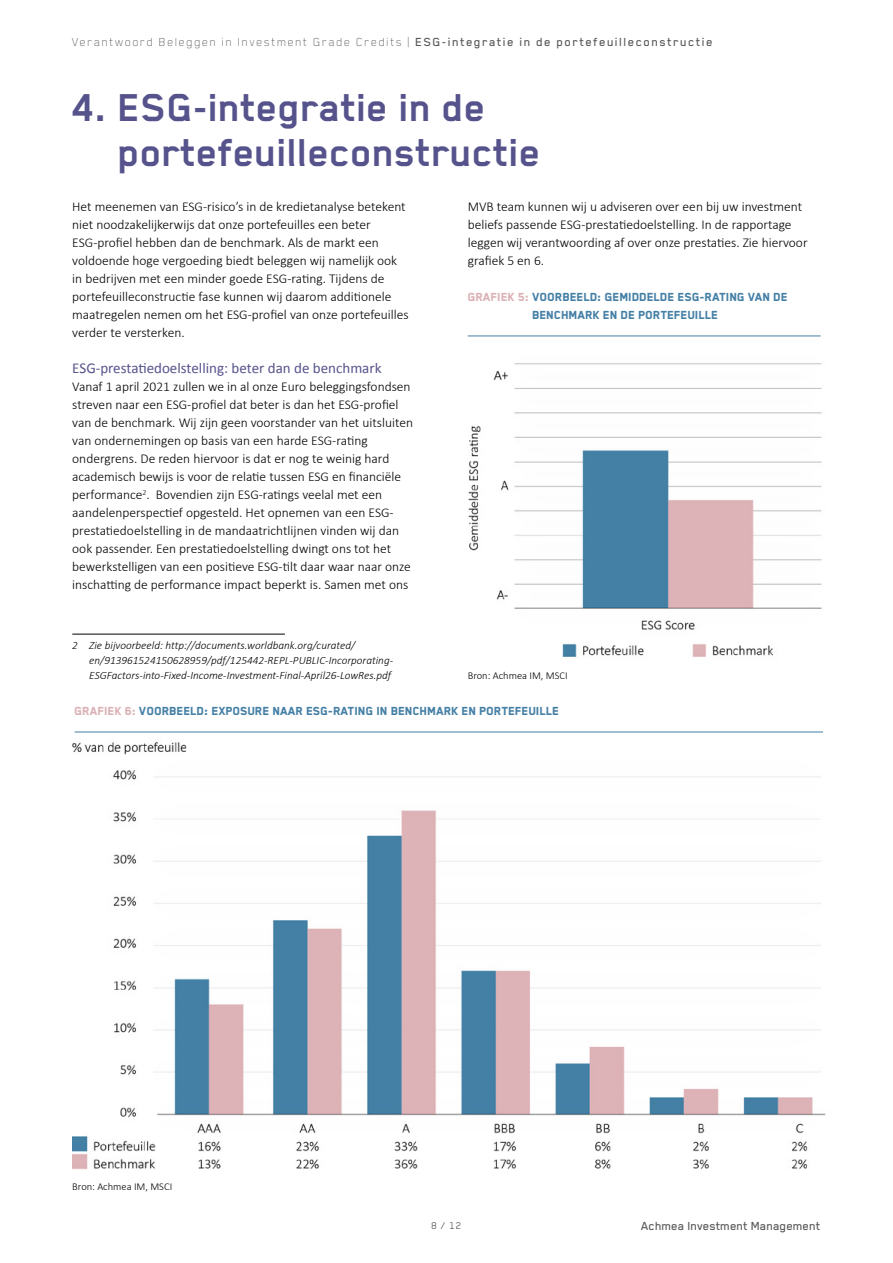
<style>
.page{position:relative;width:893px;height:1263px;background:#fff}
.page>*{position:absolute;margin:0;border:0;box-sizing:border-box;transform-origin:0 0}
.t1{font:700 45px/45px "Blender Pro";color:#56538c}
.t2{font:15px "Calibri";color:#56538c}
.t3{font:300 13.5px/18px "Calibri";color:#000}
.t4{font:800 13.5px/18px "Blender Pro";color:#447fa6;text-align:center}
.t5{font:100 13.5px "Blender Pro";letter-spacing:.1em;color:#575756}
.t6{font:500 13.5px "Blender Pro";color:#575756}
.t7{font:italic 300 11.25px/15px "Calibri";color:#000}
.t8{font:11.25px "Blender Pro";color:#575756}
.t9{font:300 10.5px "Calibri";color:#000}
.s1{font-weight:500}
.s2{color:#dbb1b6}
</style>
<div class="page">
<hr style="left:72px;top:634px;width:213px;height:1px;background:#000">
<hr style="left:468px;top:336px;width:353px;height:1px;background:#447fa6">
<img style="left:468px;top:363px;width:354px;height:295px">
<img style="left:72px;top:742px;width:754px;height:428px">
<hr style="left:75px;top:732px;width:748px;height:1px;background:#447fa6">
<p class="t5" style="left:72px;top:35px;width:642px">Verantwoord Beleggen in Investment Grade Credits | <span class="s1">ESG-integratie in de portefeuilleconstructie</span></p>
<h1 class="t1" style="left:118px;top:84px;width:424px;text-indent:-46px">4. ESG-integratie in de portefeuilleconstructie</h1>
<p class="t3" style="left:72px;top:197px;width:338px">Het meenemen van ESG-risico’s in de kredietanalyse betekent niet noodzakelijkerwijs dat onze portefeuilles een beter ESG-profiel hebben dan de benchmark. Als de markt een voldoende hoge vergoeding biedt beleggen wij namelijk ook in bedrijven met een minder goede ESG-rating. Tijdens de portefeuilleconstructie fase kunnen wij daarom additionele maatregelen nemen om het ESG-profiel van onze portefeuilles verder te versterken.</p>
<p class="t2" style="left:72px;top:359px;width:311px">ESG-prestatiedoelstelling: beter dan de benchmark</p>
<p class="t3" style="left:72px;top:377px;width:342px">Vanaf 1 april 2021 zullen we in al onze Euro beleggingsfondsen streven naar een ESG-profiel dat beter is dan het ESG-profiel van de benchmark. Wij zijn geen voorstander van het uitsluiten van ondernemingen op basis van een harde ESG-rating ondergrens. De reden hiervoor is dat er nog te weinig hard academisch bewijs is voor de relatie tussen ESG en financiële performance<sup>2</sup>. Bovendien zijn ESG-ratings veelal met een aandelenperspectief opgesteld. Het opnemen van een ESG&shy;prestatiedoelstelling in de mandaatrichtlijnen vinden wij dan ook passender. Een prestatiedoelstelling dwingt ons tot het bewerkstelligen van een positieve ESG-tilt daar waar naar onze inschatting de performance impact beperkt is. Samen met ons</p>
<p class="t3" style="left:468px;top:197px;width:341px">MVB team kunnen wij u adviseren over een bij uw investment beliefs passende ESG-prestatiedoelstelling. In de rapportage leggen wij verantwoording af over onze prestaties. Zie hiervoor grafiek 5 en 6.</p>
<p class="t4" style="left:468px;top:288px;width:322px"><span class="s2">GRAFIEK 5:</span> VOORBEELD: GEMIDDELDE ESG-RATING VAN DE<br>BENCHMARK EN DE PORTEFEUILLE</p>
<p class="t7" style="left:89px;top:638px;width:305px;text-indent:-17px">2 Zie bijvoorbeeld: http://documents.worldbank.org/curated/ en/913961524150628959/pdf/125442-REPL-PUBLIC-Incorporating-<br>ESGFactors-into-Fixed-Income-Investment-Final-April26-LowRes.pdf</p>
<p class="t9" style="left:468px;top:669px;width:101px">Bron: Achmea IM, MSCI</p>
<p class="t4" style="left:75px;top:702px;width:486px"><span class="s2">GRAFIEK 6:</span> VOORBEELD: EXPOSURE NAAR ESG-RATING IN BENCHMARK EN PORTEFEUILLE</p>
<p class="t9" style="left:72px;top:1180px;width:101px">Bron: Achmea IM, MSCI</p>
<p class="t8" style="left:432px;top:1219px;width:31px">8 / 12</p>
<p class="t6" style="left:641px;top:1219px;width:181px">Achmea Investment Management</p>
</div>
